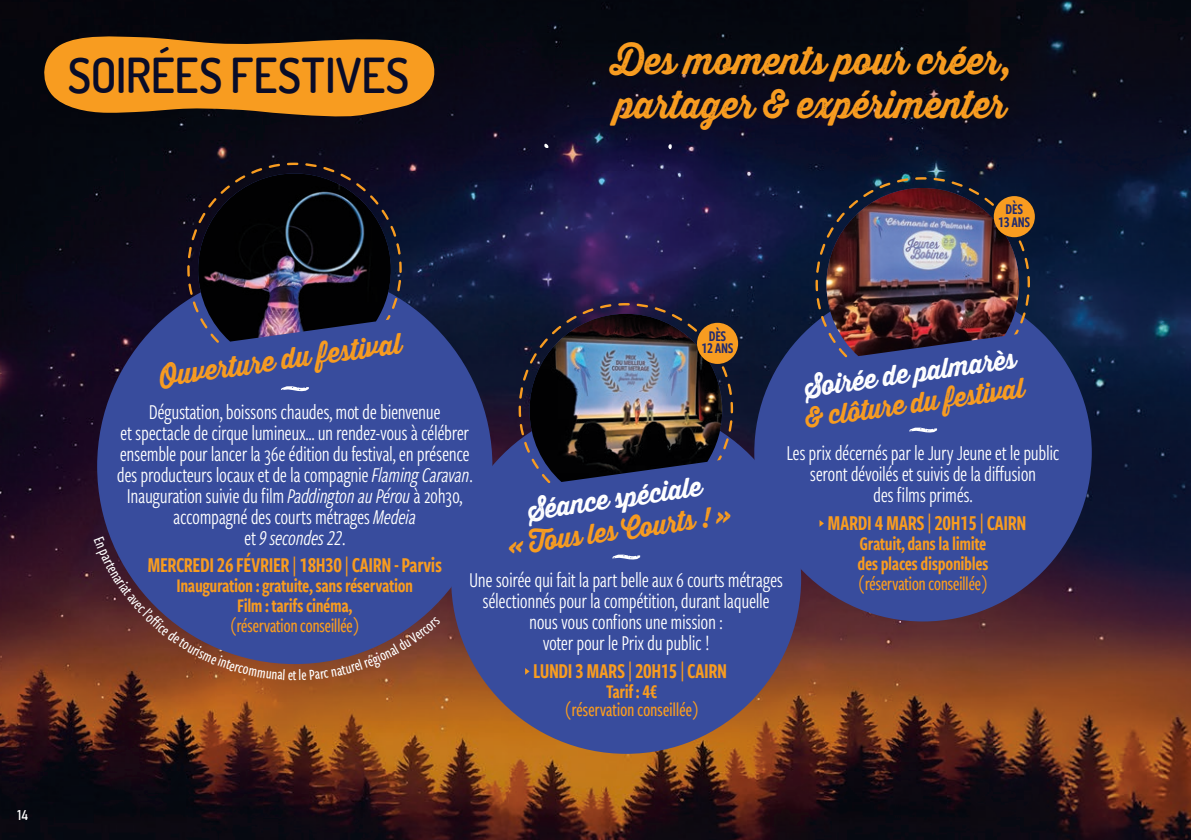
<style>
.page{position:relative;width:1191px;height:840px;background:#fff}
.page>*{position:absolute;margin:0;border:0;box-sizing:border-box;transform-origin:0 0}
.t1{font:600 48.2px "Dosis";color:#090c28;scale:.95 1}
.t2{font:38px/44px "Thirsty Rough Bol";color:#f89c20;scale:.92 1}
.t3{font:28px "Thirsty Rough Bol";color:#f89c20;scale:.92 1}
.t4{font:27px/30px "Thirsty Rough Bol";color:#f89c20;scale:.92 1}
.t5{font:22px/21px "Freight Sans Cmp Pro";letter-spacing:-.02em;color:#fff;text-align:center}
.t6{font:22px "Freight Sans Cmp Pro Semi";letter-spacing:-.02em;color:#f89c20}
.t7{font:20px/20px "Freight Sans Cmp Pro Semi";letter-spacing:-.02em;color:#f89c20;text-align:justify}
.t8{font:500 20px/20px "Freight Sans Cmp Pro";letter-spacing:-.03em;color:#f89c20;text-align:center}
.t9{font:15.4px/12.6px "Freight Sans Cmp Pro Semi";letter-spacing:-.02em;color:#212b6f;text-align:center}
.t10{font:14px "Bahnschrift";color:#fff}
.s1{color:#fff}
.s2{font-style:italic}
.s3{font-family:"Freight Sans Cmp Pro";font-weight:500}
.s4{font-family:"Freight Sans Cmp Pro Semi";font-weight:400}
</style>
<div class="page">
<img style="left:0;top:0;width:1191px;height:839px">
<div style="left:97px;top:268px;width:395px;height:395px;background:#384c9d;border-radius:50%"></div>
<svg style="left:281px;top:386px;width:28px;height:5px"></svg>
<img style="left:186px;top:161px;width:217px;height:182px">
<svg style="left:40px;top:34px;width:397px;height:83px;background:#c97f1c"></svg>
<svg style="left:668px;top:144px;width:4px;height:5px"></svg>
<svg style="left:544px;top:143px;width:4px;height:5px"></svg>
<div style="left:754px;top:283px;width:337px;height:338px;background:#384c9d;border-radius:50%"></div>
<svg style="left:909px;top:427px;width:28px;height:5px"></svg>
<svg style="left:819px;top:520px;width:5px;height:6px"></svg>
<img style="left:814px;top:176px;width:217px;height:182px">
<div style="left:993px;top:196px;width:41px;height:41px;background:#f89c20;border-radius:50%"></div>
<div style="left:451px;top:403px;width:350px;height:350px;background:#384c9d;border-radius:50%"></div>
<img style="left:517px;top:302px;width:217px;height:182px">
<svg style="left:612px;top:554px;width:28px;height:5px"></svg>
<svg style="left:525px;top:668px;width:4px;height:6px"></svg>
<div style="left:697px;top:322px;width:41px;height:42px;background:#f89c20;border-radius:50%"></div>
<svg style="left:94px;top:535px;width:347px;height:145px"></svg>
<p class="t10" style="left:17px;top:803px;width:13px">14</p>
<p class="t1" style="left:68px;top:44px;width:361px">SOIRÉES FESTIVES</p>
<p class="t2" style="left:610px;top:38px;width:437px">Des moments pour créer, partager &amp; expérimenter</p>
<p class="t9" style="left:998px;top:202px;width:34px">DÈS<br>13 ANS</p>
<p class="t9" style="left:701px;top:329px;width:34px">DÈS<br>12 ANS</p>
<p class="t3" style="left:156px;top:355px;width:267px;rotate:-8deg">Ouverture du festival</p>
<p class="t4" style="left:799px;top:373px;width:241px;rotate:-8deg"><span class="s1">Soirée de palmarès </span>&amp; clôture du festival</p>
<p class="t5" style="left:117px;top:400px;width:357px">Dégustation, boissons chaudes, mot de bienvenue<br>et spectacle de cirque lumineux... un rendez-vous à célébrer ensemble pour lancer la 36e édition du festival, en présence des producteurs locaux et de la compagnie <span class="s2">Flaming Caravan</span>.<br>Inauguration suivie du film <span class="s2">Paddington au Pérou</span> à 20h30, accompagné des courts métrages <span class="s2">Medeia<br></span>et <span class="s2">9 secondes 22</span>.</p>
<p class="t6" style="left:147px;top:550px;width:296px">MERCREDI 26 FÉVRIER <span class="s3">|</span> 18H30 <span class="s3">|</span> CAIRN - Parvis</p>
<p class="t7" style="left:176px;top:574px;width:238px">Inauguration : gratuite, sans réservation</p>
<p class="t8" style="left:230px;top:594px;width:132px"><span class="s4">Film : tarifs cinéma, </span>(réservation conseillée)</p>
<p class="t5" style="left:786px;top:441px;width:275px">Les prix décernés par le Jury Jeune et le public seront dévoilés et suivis de la diffusion<br>des films primés.</p>
<p class="t6" style="left:827px;top:507px;width:200px">MARDI 4 MARS <span class="s3">|</span> 20H15<span class="s3">|</span>CAIRN</p>
<p class="t7" style="left:857px;top:532px;width:133px">Gratuit, dans la limite des places disponibles <span class="s3">(réservation conseillée)</span></p>
<p class="t4" style="left:499px;top:498px;width:251px;line-height:32px;text-align:center;rotate:-8deg"><span class="s1">Séance spéciale </span>«Tous les Courts !»</p>
<p class="t5" style="left:469px;top:568px;width:316px">Une soirée qui fait la part belle aux 6 courts métrages sélectionnés pour la compétition, durant laquelle nous vous confions une mission :<br>voter pour le Prix du public !</p>
<p class="t6" style="left:533px;top:655px;width:195px">LUNDI 3 MARS<span class="s3">|</span>20H15<span class="s3">|</span>CAIRN</p>
<p class="t8" style="left:564px;top:681px;width:136px;line-height:18px"><span class="s4">Tarif : 4€<br></span>(réservation conseillée)</p>
</div>
